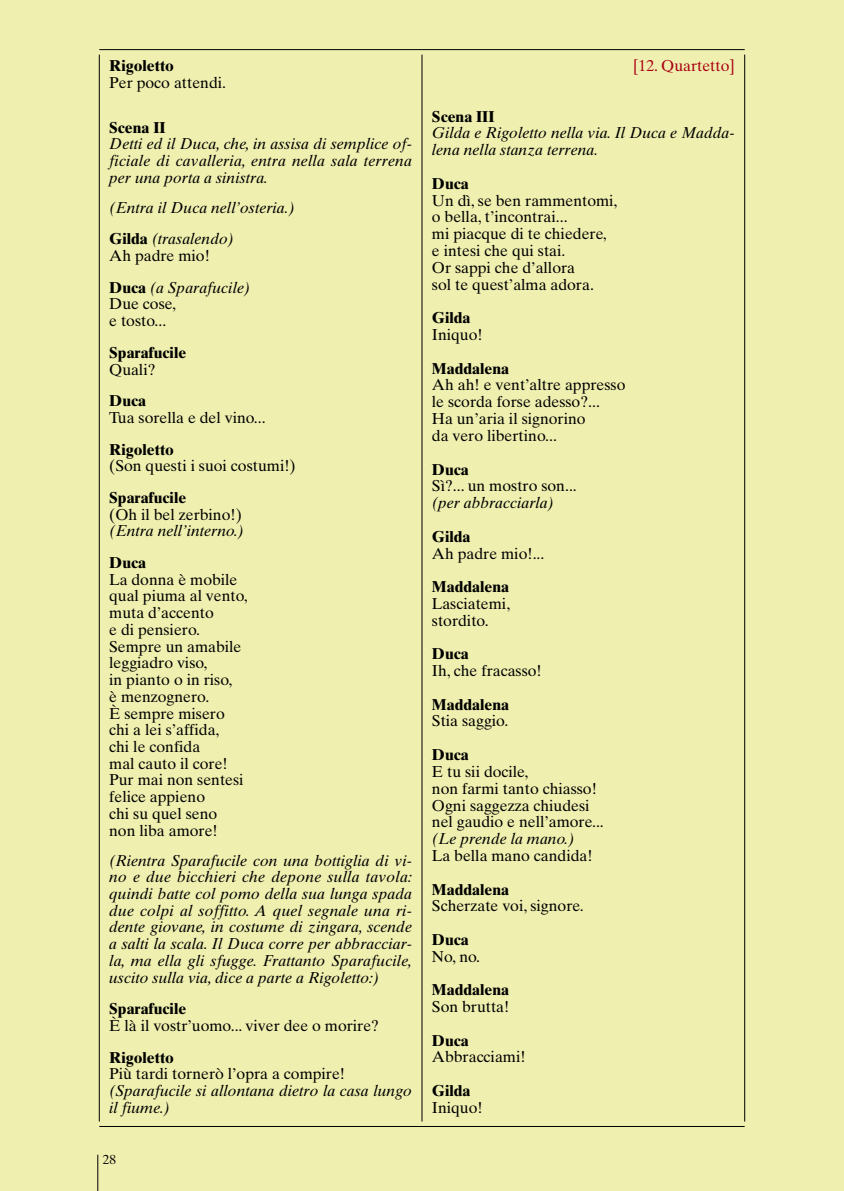
<style>
.page{position:relative;width:844px;height:1191px;background:#fff}
.page>*{position:absolute;margin:0;border:0;box-sizing:border-box;transform-origin:0 0}
.t1{font:15.75px/16.8px "Times Ten";color:#000}
.t2{font:italic 15.75px/16.8px "Times Ten";color:#000}
.t3{font:700 15.75px "Times Ten";color:#000}
.t4{font:15.75px "Times Ten";color:#a80011}
.t5{font:13.12px "Times Ten";color:#000}
.s1{font-weight:700;font-style:normal}
.s2{font-style:normal}
</style>
<div class="page">
<div style="left:0;top:0;width:843px;height:1191px;background:#efefb0"></div>
<hr style="left:421px;top:55px;width:1px;height:1066px;background:#000">
<hr style="left:99px;top:1126px;width:645px;height:1px;background:#000">
<hr style="left:99px;top:49px;width:645px;height:1px;background:#000">
<hr style="left:744px;top:55px;width:1px;height:1066px;background:#000">
<hr style="left:99px;top:55px;width:1px;height:1066px;background:#000">
<hr style="left:97px;top:1154px;width:1px;height:37px;background:#000">
<p class="t3" style="left:109px;top:60px;width:66px">Rigoletto</p>
<p class="t1" style="left:109px;top:76px;width:118px">Per poco attendi.</p>
<p class="t3" style="left:109px;top:122px;width:58px">Scena II</p>
<p class="t2" style="left:109px;top:137px;width:304px;text-align:justify">Detti ed il Duca, che, in assisa di semplice of&shy;ficiale di cavalleria, entra nella sala terrena per una porta a sinistra.</p>
<p class="t2" style="left:109px;top:193px;width:187px;line-height:31.7px">(Entra il Duca nell’osteria.)<br><span class="s1">Gilda</span> (trasalendo)</p>
<p class="t2" style="left:109px;top:241px;width:142px;line-height:31.7px"><span class="s2">Ah padre mio!<br></span><span class="s1">Duca</span> (a Sparafucile)</p>
<p class="t1" style="left:109px;top:297px;width:68px">Due cose, e tosto...</p>
<p class="t3" style="left:109px;top:347px;width:79px">Sparafucile</p>
<p class="t1" style="left:109px;top:362px;width:48px">Quali?</p>
<p class="t3" style="left:109px;top:395px;width:38px">Duca</p>
<p class="t1" style="left:109px;top:411px;width:158px">Tua sorella e del vino...</p>
<p class="t3" style="left:109px;top:443px;width:66px">Rigoletto</p>
<p class="t1" style="left:109px;top:459px;width:188px">(Son questi i suoi costumi!)</p>
<p class="t3" style="left:109px;top:492px;width:79px">Sparafucile</p>
<p class="t1" style="left:109px;top:507px;width:134px">(Oh il bel zerbino!)</p>
<p class="t2" style="left:109px;top:524px;width:136px">(Entra nell’interno.)</p>
<p class="t3" style="left:109px;top:557px;width:38px">Duca</p>
<p class="t1" style="left:109px;top:572px;width:140px">La donna è mobile qual piuma al vento, muta d’accento<br>e di pensiero.<br>Sempre un amabile leggiadro viso,<br>in pianto o in riso,<br>è menzognero.<br>È sempre misero chi a lei s’affida,<br>chi le confida<br>mal cauto il core!<br>Pur mai non sentesi felice appieno<br>chi su quel seno<br>non liba amore!</p>
<p class="t2" style="left:109px;top:853px;width:304px;text-align:justify">(Rientra Sparafucile con una bottiglia di vi&shy;no e due bicchieri che depone sulla tavola: quindi batte col pomo della sua lunga spada due colpi al soffitto. A quel segnale una ri&shy;dente giovane, in costume di zingara, scende a salti la scala. Il Duca corre per abbracciar&shy;la, ma ella gli sfugge. Frattanto Sparafucile, uscito sulla via, dice a parte a Rigoletto:)</p>
<p class="t3" style="left:109px;top:1003px;width:79px">Sparafucile</p>
<p class="t1" style="left:109px;top:1018px;width:271px">È là il vostr’uomo... viver dee o morire?</p>
<p class="t3" style="left:109px;top:1051px;width:66px">Rigoletto</p>
<p class="t1" style="left:109px;top:1067px;width:237px">Più tardi tornerò l’opra a compire!</p>
<p class="t2" style="left:109px;top:1083px;width:304px">(Sparafucile si allontana dietro la casa lungo il fiume.)</p>
<p class="t5" style="left:103px;top:1154px;width:15px">28</p>
<p class="t4" style="left:633px;top:60px;width:103px">[12. Quartetto]</p>
<p class="t3" style="left:432px;top:111px;width:64px">Scena III</p>
<p class="t2" style="left:432px;top:126px;width:304px">Gilda e Rigoletto nella via. Il Duca e Madda&shy;lena nella stanza terrena.</p>
<p class="t3" style="left:432px;top:178px;width:38px">Duca</p>
<p class="t1" style="left:432px;top:193px;width:187px">Un dì, se ben rammentomi, o bella, t’incontrai...<br>mi piacque di te chiedere, e intesi che qui stai.<br>Or sappi che d’allora<br>sol te quest’alma adora.</p>
<p class="t3" style="left:432px;top:312px;width:40px">Gilda</p>
<p class="t1" style="left:432px;top:328px;width:52px">Iniquo!</p>
<p class="t3" style="left:432px;top:363px;width:79px">Maddalena</p>
<p class="t1" style="left:432px;top:378px;width:195px">Ah ah! e vent’altre appresso le scorda forse adesso?...<br>Ha un’aria il signorino<br>da vero libertino...</p>
<p class="t3" style="left:432px;top:463px;width:38px">Duca</p>
<p class="t1" style="left:432px;top:479px;width:146px">Sì?... un mostro son...</p>
<p class="t2" style="left:432px;top:496px;width:123px">(per abbracciarla)</p>
<p class="t3" style="left:432px;top:531px;width:40px">Gilda</p>
<p class="t1" style="left:432px;top:546px;width:114px">Ah padre mio!...</p>
<p class="t3" style="left:432px;top:581px;width:79px">Maddalena</p>
<p class="t1" style="left:432px;top:596px;width:80px">Lasciatemi, stordito.</p>
<p class="t3" style="left:432px;top:648px;width:38px">Duca</p>
<p class="t1" style="left:432px;top:664px;width:111px">Ih, che fracasso!</p>
<p class="t3" style="left:432px;top:699px;width:79px">Maddalena</p>
<p class="t1" style="left:432px;top:714px;width:78px">Stia saggio.</p>
<p class="t3" style="left:432px;top:749px;width:38px">Duca</p>
<p class="t1" style="left:432px;top:764px;width:173px">E tu sii docile,<br>non farmi tanto chiasso!<br>Ogni saggezza chiudesi nel gaudio e nell’amore...</p>
<p class="t2" style="left:432px;top:832px;width:144px">(Le prende la mano.)</p>
<p class="t1" style="left:432px;top:849px;width:162px">La bella mano candida!</p>
<p class="t3" style="left:432px;top:883px;width:79px">Maddalena</p>
<p class="t1" style="left:432px;top:899px;width:153px">Scherzate voi, signore.</p>
<p class="t3" style="left:432px;top:934px;width:38px">Duca</p>
<p class="t1" style="left:432px;top:949px;width:50px">No, no.</p>
<p class="t3" style="left:432px;top:984px;width:79px">Maddalena</p>
<p class="t1" style="left:432px;top:1000px;width:79px">Son brutta!</p>
<p class="t3" style="left:432px;top:1034px;width:38px">Duca</p>
<p class="t1" style="left:432px;top:1050px;width:95px">Abbracciami!</p>
<p class="t3" style="left:432px;top:1085px;width:40px">Gilda</p>
<p class="t1" style="left:432px;top:1100px;width:52px">Iniquo!</p>
</div>
